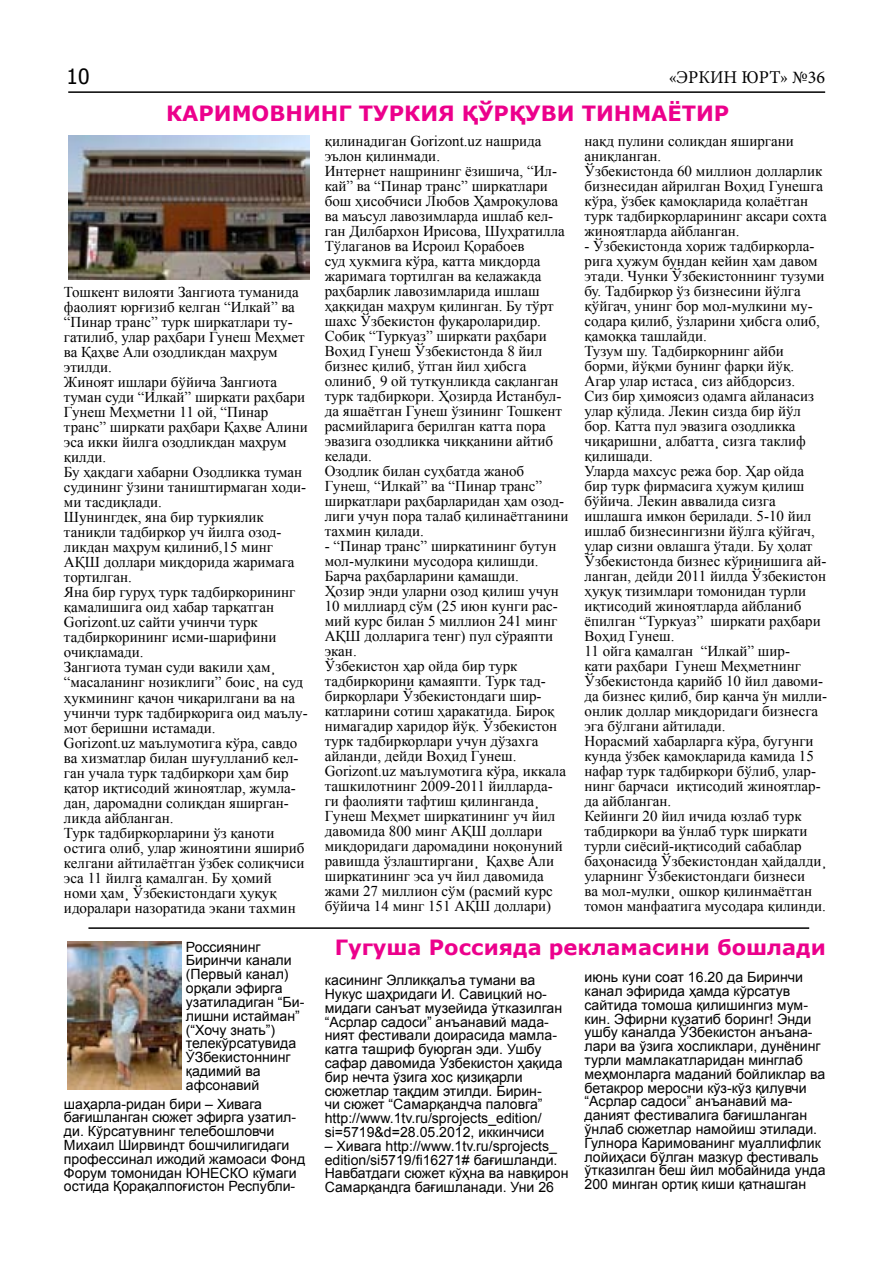
<style>
.page{position:relative;width:893px;height:1263px;background:#fff}
.page>*{position:absolute;margin:0;border:0;box-sizing:border-box;transform-origin:0 0}
.t1{font:700 21px "Verdana";color:#ec008c}
.t2{font:21px "Tahoma";color:#000}
.t3{font:18px "Minion Pro";color:#000}
.t4{font:15px/15px "Times New Roman";color:#000}
.t5{font:14.1px/13.8px "Arial";color:#000}
</style>
<div class="page">
<hr style="left:68px;top:91px;width:757px;height:2px;background:#000">
<img style="left:68px;top:136px;width:242px;height:144px">
<hr style="left:88px;top:927px;width:721px;height:2px;background:#000">
<img style="left:67px;top:942px;width:114px;height:147px">
<h1 class="t2" style="left:67px;top:62px;width:24px">10</h1>
<p class="t3" style="left:669px;top:65px;width:158px">«ЭРКИН ЮРТ» №36</p>
<h1 class="t1" style="left:166px;top:99px;width:35px">Каримо</h1>
<h1 class="t1" style="left:269px;top:99px;width:33px">внинг</h1>
<h1 class="t1" style="left:359px;top:99px;width:32px">Турки</h1>
<h1 class="t1" style="left:438px;top:99px;width:41px">я қўрқу</h1>
<h1 class="t1" style="left:541px;top:99px;width:59px">ви тинма</h1>
<h1 class="t1" style="left:667px;top:99px;width:31px">ётир</h1>
<p class="t4" style="left:64px;top:285px;width:245px">Тошкент вилояти Зангиота туманида фаолият юрғизиб келган “Илкай” ва “Пинар транс” турк ширкатлари ту&shy;гатилиб, улар раҳбари Гунеш Меҳмет ва Қаҳве Али озодликдан маҳрум этилди.<br>Жиноят ишлари бўйича Зангиота туман суди “Илкай” ширкати раҳбари<br>Гунеш Меҳметни 11 ой, “Пинар транс” ширкати раҳбари Қаҳве Алини эса икки йилга озодликдан маҳрум қилди.<br>Бу ҳақдаги хабарни Озодликка туман судининг ўзини таништирмаган ходи&shy;ми тасдиқлади.<br>Шунингдек, яна бир туркиялик таниқли тадбиркор уч йилга озод&shy;ликдан маҳрум қилиниб,15 минг<br>АҚШ доллари миқдорида жаримага тортилган.<br>Яна бир гуруҳ турк тадбиркорининг қамалишига оид хабар тарқатган<br>Gorizont.uz сайти учинчи турк тадбиркорининг исми-шарифини очиқламади.<br>Зангиота туман суди вакили ҳам¸ “масаланинг нозиклиги” боис¸ на суд ҳукмининг қачон чиқарилгани ва на учинчи турк тадбиркорига оид маълу&shy;мот беришни истамади.<br>Gorizont.uz маълумотига кўра, савдо ва хизматлар билан шуғулланиб кел&shy;ган учала турк тадбиркори ҳам бир қатор иқтисодий жиноятлар, жумла&shy;дан, даромадни солиқдан яширган&shy;ликда айбланган.<br>Турк тадбиркорларини ўз қаноти остига олиб, улар жиноятини яшириб келгани айтилаётган ўзбек солиқчиси эса 11 йилга қамалган. Бу ҳомий номи ҳам¸ Ўзбекистондаги ҳуқуқ идоралари назоратида экани тахмин</p>
<p class="t4" style="left:325px;top:134px;width:245px">қилинадиган Gorizont.uz нашрида эълон қилинмади.<br>Интернет нашрининг ёзишича, “Ил&shy;кай” ва “Пинар транс” ширкатлари бош ҳисобчиси Любов Ҳамроқулова ва маъсул лавозимларда ишлаб кел&shy;ган Дилбархон Ирисова, Шуҳратилла<br>Тўлаганов ва Исроил Қорабоев<br>суд ҳукмига кўра, катта миқдорда жаримага тортилган ва келажакда раҳбарлик лавозимларида ишлаш ҳаққидан маҳрум қилинган. Бу тўрт шахс Ўзбекистон фуқароларидир.<br>Собиқ “Туркуаз” ширкати раҳбари<br>Воҳид Гунеш Ўзбекистонда 8 йил бизнес қилиб, ўтган йил ҳибсга олиниб¸ 9 ой тутқунликда сақланган турк тадбиркори. Ҳозирда Истанбул&shy;да яшаëтган Гунеш ўзининг Тошкент расмийларига берилган катта пора эвазига озодликка чиққанини айтиб келади.<br>Озодлик билан суҳбатда жаноб<br>Гунеш, “Илкай” ва “Пинар транс” ширкатлари раҳбарларидан ҳам озод&shy;лиги учун пора талаб қилинаëтганини тахмин қилади.</p>
<p class="t4" style="left:325px;top:539px;width:243px">- “Пинар транс” ширкатининг бутун мол-мулкини мусодора қилишди.<br>Барча раҳбарларини қамашди.<br>Ҳозир энди уларни озод қилиш учун<br>10 миллиард сўм (25 июн кунги рас&shy;мий курс билан 5 миллион 241 минг<br>АҚШ долларига тенг) пул сўраяпти экан.<br>Ўзбекистон ҳар ойда бир турк тадбиркорини қамаяпти. Турк тад&shy;биркорлари Ўзбекистондаги шир&shy;катларини сотиш ҳаракатида. Бироқ нимагадир харидор йўқ. Ўзбекистон турк тадбиркорлари учун дўзахга айланди, дейди Воҳид Гунеш.<br>Gorizont.uz маълумотига кўра, иккала ташкилотнинг 2009-2011 йилларда&shy;ги фаолияти тафтиш қилинганда¸<br>Гунеш Меҳмет ширкатининг уч йил давомида 800 минг АҚШ доллари миқдоридаги даромадини ноқонуний равишда ўзлаштиргани¸ Қаҳве Али ширкатининг эса уч йил давомида жами 27 миллион сўм (расмий курс бўйича 14 минг 151 АҚШ доллари)</p>
<p class="t4" style="left:585px;top:134px;width:244px">нақд пулини солиқдан яширгани аниқланган.<br>Ўзбекистонда 60 миллион долларлик бизнесидан айрилган Воҳид Гунешга кўра, ўзбек қамоқларида қолаётган турк тадбиркорларининг аксари сохта жиноятларда айбланган.</p>
<p class="t4" style="left:585px;top:239px;width:244px">- Ўзбекистонда хориж тадбиркорла&shy;рига ҳужум бундан кейин ҳам давом этади. Чунки Ўзбекистоннинг тузуми бу. Тадбиркор ўз бизнесини йўлга қўйгач, унинг бор мол-мулкини му&shy;содара қилиб, ўзларини ҳибсга олиб, қамоққа ташлайди.<br>Тузум шу. Тадбиркорнинг айби борми, йўқми бунинг фарқи йўқ.<br>Агар улар истаса¸ сиз айбдорсиз.<br>Сиз бир ҳимоясиз одамга айланасиз улар қўлида. Лекин сизда бир йўл бор. Катта пул эвазига озодликка чиқаришни¸ албатта¸ сизга таклиф қилишади.<br>Уларда махсус режа бор. Ҳар ойда бир турк фирмасига ҳужум қилиш бўйича. Лекин аввалида сизга ишлашга имкон берилади. 5-10 йил ишлаб бизнесингизни йўлга қўйгач, улар сизни овлашга ўтади. Бу ҳолат<br>Ўзбекистонда бизнес кўринишига ай&shy;ланган, дейди 2011 йилда Ўзбекистон ҳуқуқ тизимлари томонидан турли иқтисодий жиноятларда айбланиб ёпилган “Туркуаз” ширкати раҳбари<br>Воҳид Гунеш.<br>11 ойга қамалган “Илкай” шир-<br>кати раҳбари Гунеш Меҳметнинг<br>Ўзбекистонда қарийб 10 йил давоми&shy;да бизнес қилиб, бир қанча ўн милли&shy;онлик доллар миқдоридаги бизнесга эга бўлгани айтилади.<br>Норасмий хабарларга кўра, бугунги кунда ўзбек қамоқларида камида 15 нафар турк тадбиркори бўлиб, улар&shy;нинг барчаси иқтисодий жиноятлар&shy;да айбланган.<br>Кейинги 20 йил ичида юзлаб турк табдиркори ва ўнлаб турк ширкати турли сиëсий-иқтисодий сабаблар баҳонасида Ўзбекистондан ҳайдалди¸ уларнинг Ўзбекистондаги бизнеси<br>ва мол-мулки¸ ошкор қилинмаëтган томон манфаатига мусодара қилинди.</p>
<p class="t5" style="left:186px;top:940px;width:76px">Россиянинг</p>
<h1 class="t1" style="left:335px;top:932px;width:493px">Гугуша Россияда рекламасини бошлади</h1>
<p class="t5" style="left:186px;top:954px;width:120px">Биринчи канали (Первый канал) орқали эфирга узатиладиган “Би&shy;лишни истайман” (“Хочу знать”) телекўрсатувида<br>ЎЗбекистоннинг қадимий ва афсонавий</p>
<p class="t5" style="left:64px;top:1097px;width:243px">шаҳарла-ридан бири – Хивага бағишланган сюжет эфирга узатил&shy;ди. Кўрсатувнинг телебошловчи<br>Михаил Ширвиндт бошчилигидаги профессинал ижодий жамоаси Фонд<br>Форум томонидан ЮНЕСКО кўмаги остида Қорақалпоғистон Республи-</p>
<p class="t5" style="left:585px;top:970px;width:243px">июнь куни соат 16.20 да Биринчи канал эфирида ҳамда кўрсатув сайтида томоша қилишингиз мум&shy;кин. Эфирни кузатиб боринг! Энди ушбу каналда ЎЗбекистон анъана&shy;лари ва ўзига хосликлари, дунёнинг турли мамлакатларидан минглаб меҳмонларга маданий бойликлар ва бетакрор меросни кўз-кўз қилувчи “Асрлар садоси” анъанавий ма&shy;даният фестивалига бағишланган ўнлаб сюжетлар намойиш этилади.<br>Гулнора Каримованинг муаллифлик лойиҳаси бўлган мазкур фестиваль ўтказилган беш йил мобайнида унда<br>200 минган ортиқ киши қатнашган</p>
<p class="t5" style="left:325px;top:973px;width:239px">касининг Элликқалъа тумани ва Нукус шаҳридаги И. Савицкий но&shy;мидаги санъат музейида ўтказилган “Асрлар садоси” анъанавий мада&shy;ният фестивали доирасида мамла&shy;катга ташриф буюрган эди. Ушбу сафар давомида Ўзбекистон ҳақида бир нечта ўзига хос қизиқарли сюжетлар тақдим этилди. Бирин-<br>чи сюжет “Самарқандча паловга” http://www.1tv.ru/sprojects_edition/ si=5719&amp;d=28.05.2012, иккинчиси</p>
<p class="t5" style="left:325px;top:1139px;width:245px">– Хивага http://www.1tv.ru/sprojects_ edition/si5719/fi16271# бағишланди.<br>Навбатдаги сюжет кўҳна ва навқирон Самарқандга бағишланади. Уни 26</p>
</div>
